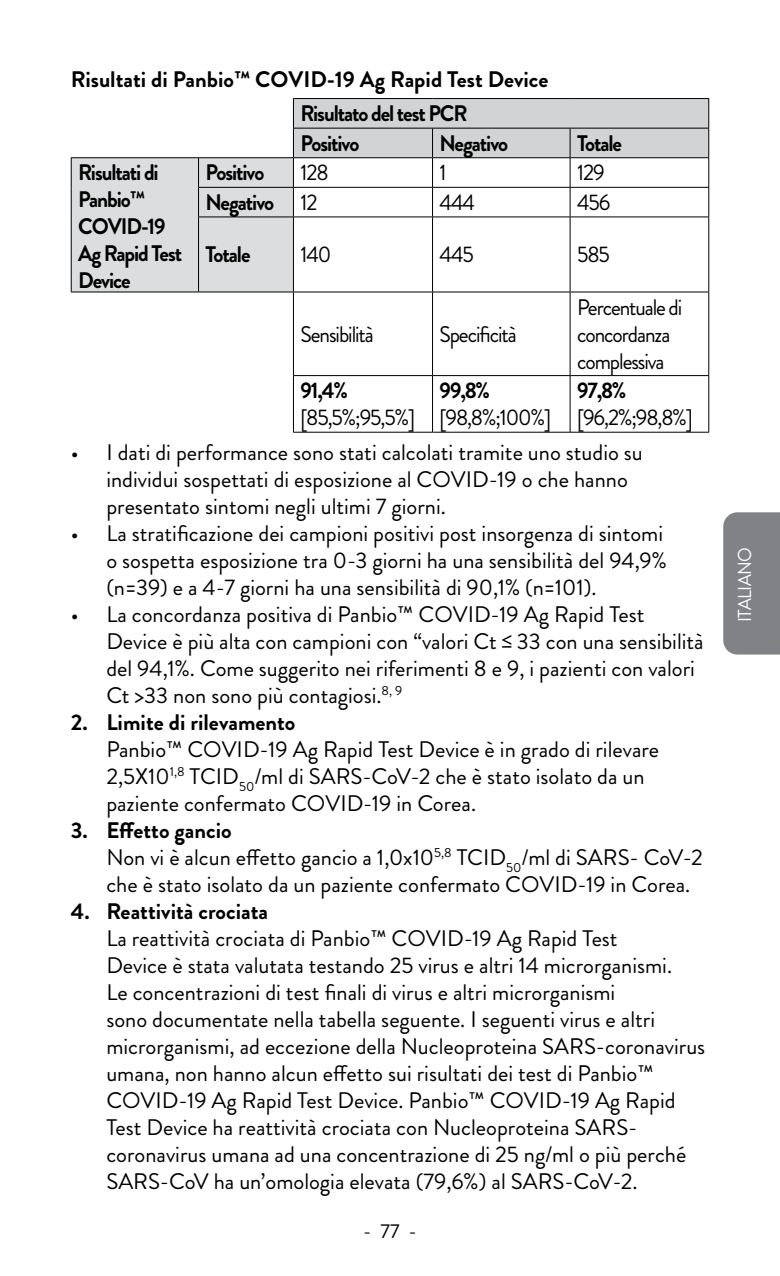
<style>
.page{position:relative;width:780px;height:1276px;background:#fff}
.page>*{position:absolute;margin:0;border:0;box-sizing:border-box;transform-origin:0 0}
.t1{font:22.5px/27px "Brandon Grotesque";color:#000}
.t2{font:700 22.5px/27px "Brandon Grotesque";letter-spacing:-.05em;color:#000;scale:.95 1}
.t3{font:700 22.5px/34.5px "Brandon Grotesque";color:#000}
.t4{font:22.5px "Brandon Grotesque";color:#000;scale:.95 1}
.t5{font:22.5px/27px "Brandon Grotesque";letter-spacing:-.05em;color:#000;scale:.95 1}
.t6{font:20px "Brandon Grotesque";color:#000}
.t7{font:18.75px "Brandon Grotesque";letter-spacing:-.03em;color:#fff;scale:.95 1}
.s1{font-weight:400}
.s2{font-weight:700}
</style>
<div class="page">
<div style="left:723px;top:512px;width:57px;height:142px;background:#808285"></div>
<hr style="left:293px;top:98px;width:139px;height:1px;background:#000">
<hr style="left:432px;top:98px;width:138px;height:1px;background:#000">
<hr style="left:570px;top:98px;width:139px;height:1px;background:#000">
<hr style="left:293px;top:292px;width:1px;height:83px;background:#000">
<hr style="left:432px;top:292px;width:1px;height:83px;background:#000">
<hr style="left:569px;top:292px;width:1px;height:83px;background:#000">
<hr style="left:708px;top:292px;width:1px;height:83px;background:#000">
<hr style="left:293px;top:375px;width:139px;height:1px;background:#000">
<hr style="left:293px;top:376px;width:1px;height:56px;background:#000">
<hr style="left:432px;top:375px;width:138px;height:1px;background:#000">
<hr style="left:432px;top:376px;width:1px;height:56px;background:#000">
<hr style="left:570px;top:375px;width:139px;height:1px;background:#000">
<hr style="left:569px;top:376px;width:1px;height:56px;background:#000">
<hr style="left:708px;top:376px;width:1px;height:56px;background:#000">
<hr style="left:293px;top:432px;width:139px;height:1px;background:#000">
<hr style="left:432px;top:432px;width:138px;height:1px;background:#000">
<hr style="left:570px;top:432px;width:139px;height:1px;background:#000">
<svg style="left:71px;top:99px;width:638px;height:193px"></svg>
<hr style="left:71px;top:217px;width:1px;height:75px;background:#000">
<hr style="left:198px;top:216px;width:95px;height:1px;background:#000">
<hr style="left:198px;top:217px;width:1px;height:75px;background:#000">
<hr style="left:293px;top:217px;width:1px;height:75px;background:#000">
<hr style="left:71px;top:291px;width:127px;height:1px;background:#000">
<hr style="left:198px;top:291px;width:95px;height:1px;background:#000">
<p class="t3" style="left:300px;top:62px;width:249px;text-indent:-229px">Risultati di Panbio™ COVID-19 Ag Rapid Test Device<br>Risultato del test PCR</p>
<p class="t2" style="left:300px;top:130px;width:63px">Positivo</p>
<p class="t2" style="left:439px;top:130px;width:74px">Negativo</p>
<p class="t2" style="left:577px;top:130px;width:49px">Totale</p>
<p class="t2" style="left:78px;top:159px;width:111px">Risultati di<br>Panbio™<br>COVID-19<br>Ag Rapid Test<br>Device</p>
<p class="t2" style="left:206px;top:159px;width:63px">Positivo</p>
<p class="t4" style="left:300px;top:157px;width:31px">128</p>
<p class="t4" style="left:439px;top:157px;width:9px">1</p>
<p class="t4" style="left:577px;top:157px;width:30px">129</p>
<p class="t2" style="left:205px;top:189px;width:119px">Negativo <span class="s1">12</span></p>
<p class="t4" style="left:439px;top:187px;width:39px">444</p>
<p class="t4" style="left:577px;top:187px;width:37px">456</p>
<p class="t2" style="left:205px;top:241px;width:49px">Totale</p>
<p class="t4" style="left:300px;top:239px;width:34px">140</p>
<p class="t4" style="left:439px;top:239px;width:38px">445</p>
<p class="t4" style="left:577px;top:239px;width:36px">585</p>
<p class="t5" style="left:300px;top:321px;width:79px">Sensibilità</p>
<p class="t5" style="left:439px;top:321px;width:83px">Specificità</p>
<p class="t5" style="left:577px;top:294px;width:112px">Percentuale di concordanza complessiva</p>
<p class="t2" style="left:577px;top:377px;width:53px">97,8%</p>
<p class="t4" style="left:577px;top:402px;width:123px">[96,2%;98,8%]</p>
<p class="t1" style="left:106px;top:438px;width:538px;text-indent:-35px">• I dati di performance sono stati calcolati tramite uno studio su individui sospettati di esposizione al COVID-19 o che hanno presentato sintomi negli ultimi 7 giorni.</p>
<p class="t1" style="left:106px;top:519px;width:562px;text-indent:-35px">• La stratificazione dei campioni positivi post insorgenza di sintomi o sospetta esposizione tra 0-3 giorni ha una sensibilità del 94,9% (n=39) e a 4-7 giorni ha una sensibilità di 90,1% (n=101).</p>
<p class="t1" style="left:106px;top:600px;width:599px;text-indent:-35px">• La concordanza positiva di Panbio™ COVID-19 Ag Rapid Test Device è più alta con campioni con “valori Ct ≤ 33 con una sensibilità del 94,1%. Come suggerito nei riferimenti 8 e 9, i pazienti con valori Ct &gt;33 non sono più contagiosi.<sup>8,</sup> <sup>9</sup></p>
<p class="t3" style="left:71px;top:705px;width:226px">2. Limite di rilevamento</p>
<p class="t1" style="left:106px;top:735px;width:554px">Panbio™ COVID-19 Ag Rapid Test Device è in grado di rilevare<br>2,5X10<sup>1,8</sup> TCID<sub>50</sub>/ml di SARS-CoV-2 che è stato isolato da un paziente confermato COVID-19 in Corea.</p>
<p class="t1" style="left:106px;top:816px;width:598px;text-indent:-35px"><span class="s2">3. Effetto gancio<br></span>Non vi è alcun effetto gancio a 1,0x10<sup>5,8</sup> TCID<sub>50</sub>/ml di SARS- CoV-2 che è stato isolato da un paziente confermato COVID-19 in Corea.</p>
<p class="t3" style="left:71px;top:894px;width:199px">4. Reattività crociata</p>
<p class="t1" style="left:106px;top:924px;width:600px">La reattività crociata di Panbio™ COVID-19 Ag Rapid Test<br>Device è stata valutata testando 25 virus e altri 14 microrganismi.<br>Le concentrazioni di test finali di virus e altri microrganismi<br>sono documentate nella tabella seguente. I seguenti virus e altri microrganismi, ad eccezione della Nucleoproteina SARS-coronavirus umana, non hanno alcun effetto sui risultati dei test di Panbio™ COVID-19 Ag Rapid Test Device. Panbio™ COVID-19 Ag Rapid Test Device ha reattività crociata con Nucleoproteina SARS&shy;coronavirus umana ad una concentrazione di 25 ng/ml o più perché SARS-CoV ha un’omologia elevata (79,6%) al SARS-CoV-2.</p>
<p class="t2" style="left:300px;top:377px;width:51px">91,4%</p>
<p class="t4" style="left:300px;top:402px;width:122px">[85,5%;95,5%]</p>
<p class="t2" style="left:439px;top:377px;width:55px">99,8%</p>
<p class="t4" style="left:439px;top:402px;width:119px">[98,8%;100%]</p>
<p class="t6" style="left:363px;top:1217px;width:55px">- 77 -</p>
<p class="t7" style="left:732px;top:622px;width:80px;rotate:-90deg">ITALIANO</p>
</div>
